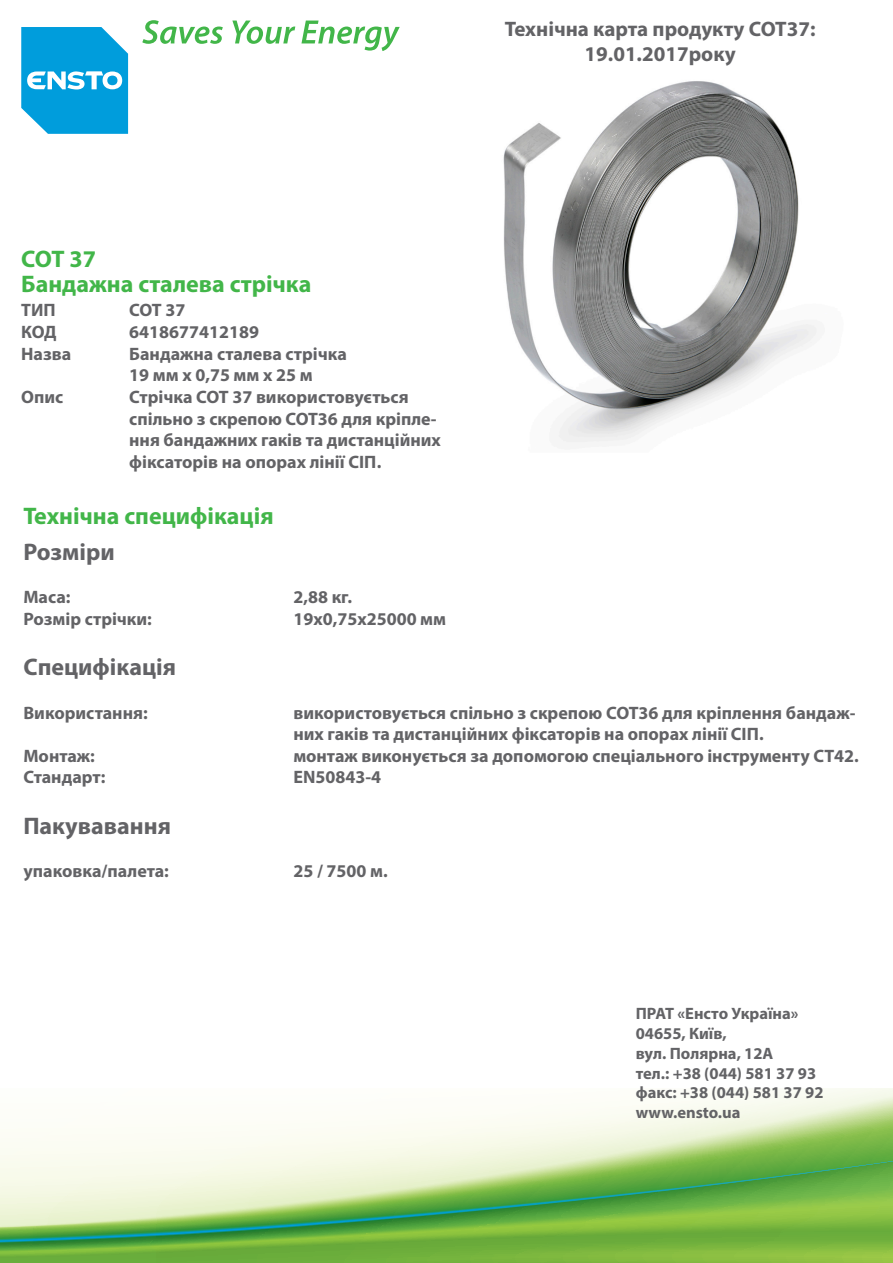
<style>
.page{position:relative;width:893px;height:1263px;background:#fff}
.page>*{position:absolute;margin:0;border:0;box-sizing:border-box;transform-origin:0 0}
.Heading{font:700 24px "Myriad Pro";color:#42b649}
.t1{font:700 24px "Myriad Pro";color:#636366}
.t2{font:700 21px "Myriad Pro";color:#636366}
.t3{font:700 18px/21.6px "Myriad Pro";color:#636366}
.t4{font:700 16.5px "Myriad Pro";color:#636366}
</style>
<div class="page">
<svg style="left:0;top:1088px;width:893px;height:175px"></svg>
<svg style="left:21px;top:27px;width:107px;height:107px;background:#25abe1"></svg>
<svg style="left:142px;top:20px;width:81px;height:24px"></svg>
<svg style="left:232px;top:21px;width:63px;height:23px"></svg>
<svg style="left:301px;top:21px;width:99px;height:30px"></svg>
<img style="left:503px;top:81px;width:314px;height:362px">
<p class="t2" style="left:505px;top:15px;width:312px">Технічна карта продукту COT37:</p>
<p class="t2" style="left:585px;top:40px;width:153px">19.01.2017року</p>
<p class="Heading" style="left:21px;top:243px;width:76px">COT 37</p>
<p class="Heading" style="left:21px;top:269px;width:292px">Бандажна сталева стрічка</p>
<p class="t3" style="left:21px;top:299px;width:36px">ТИП</p>
<p class="t3" style="left:129px;top:299px;width:58px">COT 37</p>
<p class="t3" style="left:21px;top:321px;width:37px">КОД</p>
<p class="t3" style="left:129px;top:321px;width:131px">6418677412189</p>
<p class="t3" style="left:21px;top:342px;width:52px">Назва</p>
<p class="t3" style="left:129px;top:342px;width:219px">Бандажна сталева стрічка</p>
<p class="t3" style="left:129px;top:364px;width:185px">19 мм х 0,75 мм х 25 м</p>
<p class="t3" style="left:21px;top:385px;width:44px">Опис</p>
<p class="t3" style="left:129px;top:385px;width:313px">Стрічка COT 37 використовується спільно з скрепою COT36 для кріпле&shy;ння бандажних гаків та дистанційних фіксаторів на опорах лінії СІП.</p>
<p class="Heading" style="left:23px;top:500px;width:252px">Технічна специфікація</p>
<p class="t1" style="left:23px;top:536px;width:93px">Розміри</p>
<p class="t3" style="left:23px;top:586px;width:49px">Маса:</p>
<p class="t3" style="left:293px;top:586px;width:60px">2,88 кг.</p>
<p class="t3" style="left:23px;top:607px;width:130px">Розмір стрічки:</p>
<p class="t3" style="left:293px;top:607px;width:154px">19х0,75х25000 мм</p>
<p class="t1" style="left:23px;top:652px;width:154px">Специфікація</p>
<p class="t3" style="left:23px;top:701px;width:126px">Використання:</p>
<p class="t3" style="left:293px;top:701px;width:564px">використовується спільно з скрепою COT36 для кріплення бандаж&shy;них гаків та дистанційних фіксаторів на опорах лінії СІП.</p>
<p class="t3" style="left:23px;top:744px;width:73px">Монтаж:</p>
<p class="t3" style="left:293px;top:744px;width:567px">монтаж виконується за допомогою спеціального інструменту CT42.</p>
<p class="t3" style="left:23px;top:766px;width:83px">Стандарт:</p>
<p class="t3" style="left:293px;top:766px;width:89px">EN50843-4</p>
<p class="t1" style="left:23px;top:810px;width:149px">Пакувавання</p>
<p class="t3" style="left:23px;top:859px;width:147px">упаковка/палета:</p>
<p class="t3" style="left:293px;top:859px;width:96px">25 / 7500 м.</p>
<p class="t4" style="left:636px;top:1003px;width:164px">ПРАТ «Енсто Україна»</p>
<p class="t4" style="left:636px;top:1023px;width:93px">04655, Київ,</p>
<p class="t4" style="left:636px;top:1042px;width:139px">вул. Полярна, 12А</p>
<p class="t4" style="left:636px;top:1062px;width:182px">тел.: +38 (044) 581 37 93</p>
<p class="t4" style="left:636px;top:1082px;width:189px">факс: +38 (044) 581 37 92</p>
<p class="t4" style="left:636px;top:1102px;width:106px">www.ensto.ua</p>
</div>
